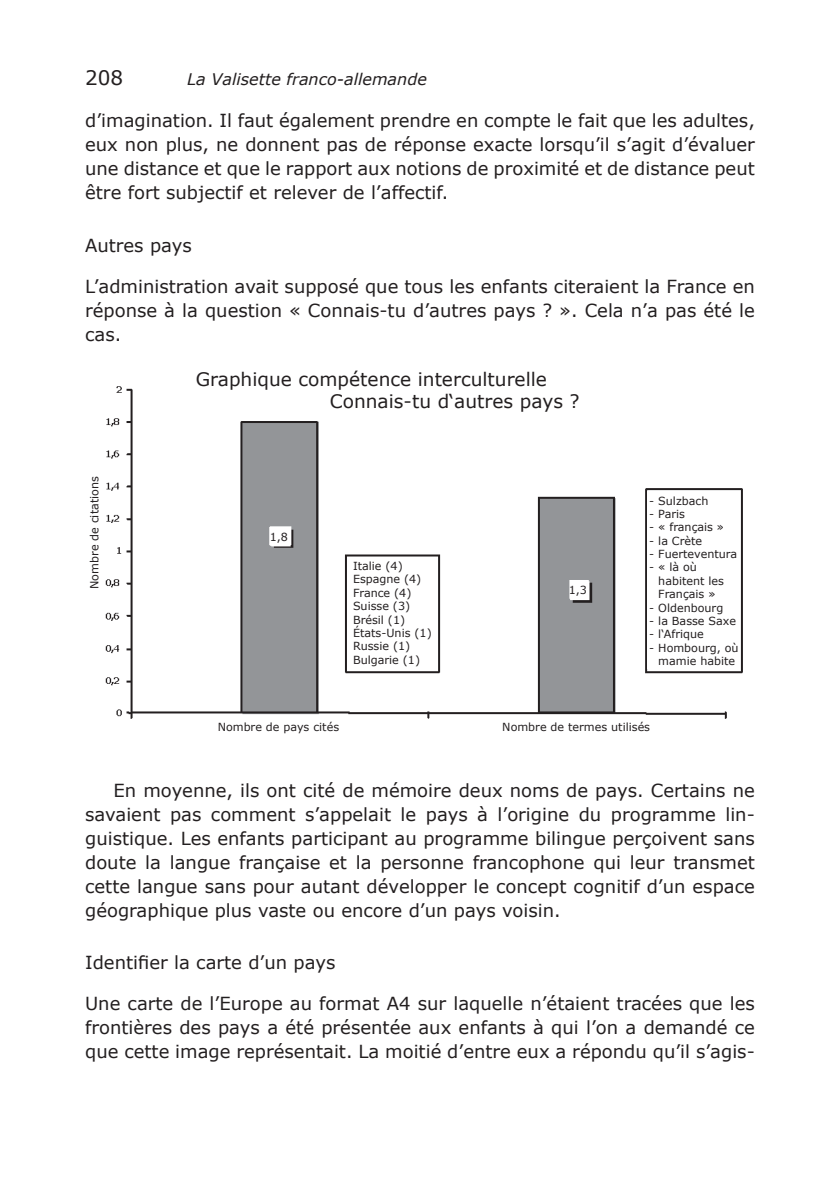
<style>
.page{position:relative;width:840px;height:1191px;background:#fff}
.page>*{position:absolute;margin:0;border:0;box-sizing:border-box;transform-origin:0 0}
.t1{font:20px "Verdana";color:#231f20}
.t2{font:18.6px/22.2px "Verdana";color:#231f20}
.Body{font:18px/24px "Verdana";color:#231f20;text-align:justify}
.Body_ohne_Einzug{font:18px/24px "Verdana";color:#231f20;text-align:justify}
.Body_o__Einzug_m__Ab{font:18px "Verdana";color:#231f20}
.t3{font:italic 16px "Verdana";color:#231f20}
.t4{font:11.2px/13.4px "Verdana";color:#231f20}
.s1{color:#fff}
</style>
<div class="page">
<img style="left:105px;top:386px;width:638px;height:333px">
<div style="left:234px;top:371px;width:305px;height:37px;background:#fff"></div>
<div style="left:272px;top:530px;width:15px;height:13px;background:#fff"></div>
<div style="left:348px;top:557px;width:86px;height:111px;background:#fff"></div>
<div style="left:571px;top:583px;width:16px;height:14px;background:#fff"></div>
<div style="left:646px;top:490px;width:91px;height:178px;background:#fff"></div>
<p class="t1" style="left:85px;top:65px;width:40px">208</p>
<p class="t3" style="left:187px;top:69px;width:241px">La Valisette franco-allemande</p>
<p class="Body" style="left:85px;top:109px;width:671px">d’imagination. Il faut également prendre en compte le fait que les adultes, eux non plus, ne donnent pas de réponse exacte lorsqu’il s’agit d’évaluer une distance et que le rapport aux notions de proximité et de distance peut être fort subjectif et relever de l’affectif.</p>
<p class="Body_o__Einzug_m__Ab" style="left:85px;top:233px;width:108px">Autres pays</p>
<p class="Body_ohne_Einzug" style="left:85px;top:274px;width:670px">L’administration avait supposé que tous les enfants citeraient la France en réponse à la question « Connais-tu d’autres pays ? ». Cela n’a pas été le cas.</p>
<p class="t4" style="left:88px;top:589px;width:114px;rotate:-90deg">Nombre de citations</p>
<p class="t2" style="left:329px;top:368px;width:251px;text-indent:-134px">Graphique compétence interculturelle<br>Connais-tu d‘autres pays ?</p>
<p class="t4" style="left:269px;top:530px;width:20px">1,8</p>
<p class="t4" style="left:353px;top:559px;width:80px">Italie (4)<br>Espagne (4)<br>France (4)<br>Suisse (3)<br>Brésil (1)<br>États-Unis (1)<br>Russie (1)<br>Bulgarie (1)</p>
<p class="t4" style="left:568px;top:583px;width:20px">1,3</p>
<p class="t4" style="left:649px;top:494px;width:61px">- Sulzbach</p>
<p class="t4" style="left:649px;top:507px;width:37px">- Paris</p>
<p class="t4" style="left:649px;top:520px;width:76px">- « français »</p>
<p class="t4" style="left:649px;top:534px;width:54px">- la Crète</p>
<p class="t4" style="left:649px;top:547px;width:89px">- Fuerteventura</p>
<p class="t4" style="left:649px;top:561px;width:49px">- « là où</p>
<p class="t4" style="left:649px;top:574px;width:76px"><span class="s1">-</span> habitent les</p>
<p class="t4" style="left:649px;top:587px;width:68px"><span class="s1">-</span> Français »</p>
<p class="t4" style="left:649px;top:601px;width:75px">- Oldenbourg</p>
<p class="t4" style="left:649px;top:614px;width:88px">- la Basse Saxe</p>
<p class="t4" style="left:649px;top:628px;width:56px">- l‘Afrique</p>
<p class="t4" style="left:649px;top:641px;width:91px">- Hombourg, où</p>
<p class="t4" style="left:649px;top:654px;width:87px"><span class="s1">-</span> mamie habite</p>
<p class="t4" style="left:217px;top:720px;width:123px">Nombre de pays cités</p>
<p class="t4" style="left:502px;top:720px;width:149px">Nombre de termes utilisés</p>
<p class="Body" style="left:85px;top:778px;width:671px;text-indent:28px">En moyenne, ils ont cité de mémoire deux noms de pays. Certains ne savaient pas comment s’appelait le pays à l’origine du programme lin&shy;guistique. Les enfants participant au programme bilingue perçoivent sans doute la langue française et la personne francophone qui leur transmet cette langue sans pour autant développer le concept cognitif d’un espace géographique plus vaste ou encore d’un pays voisin.</p>
<p class="Body_o__Einzug_m__Ab" style="left:85px;top:951px;width:252px">Identifier la carte d’un pays</p>
<p class="Body_ohne_Einzug" style="left:85px;top:992px;width:670px">Une carte de l’Europe au format A4 sur laquelle n’étaient tracées que les frontières des pays a été présentée aux enfants à qui l’on a demandé ce que cette image représentait. La moitié d’entre eux a répondu qu’il s’agis-</p>
</div>
